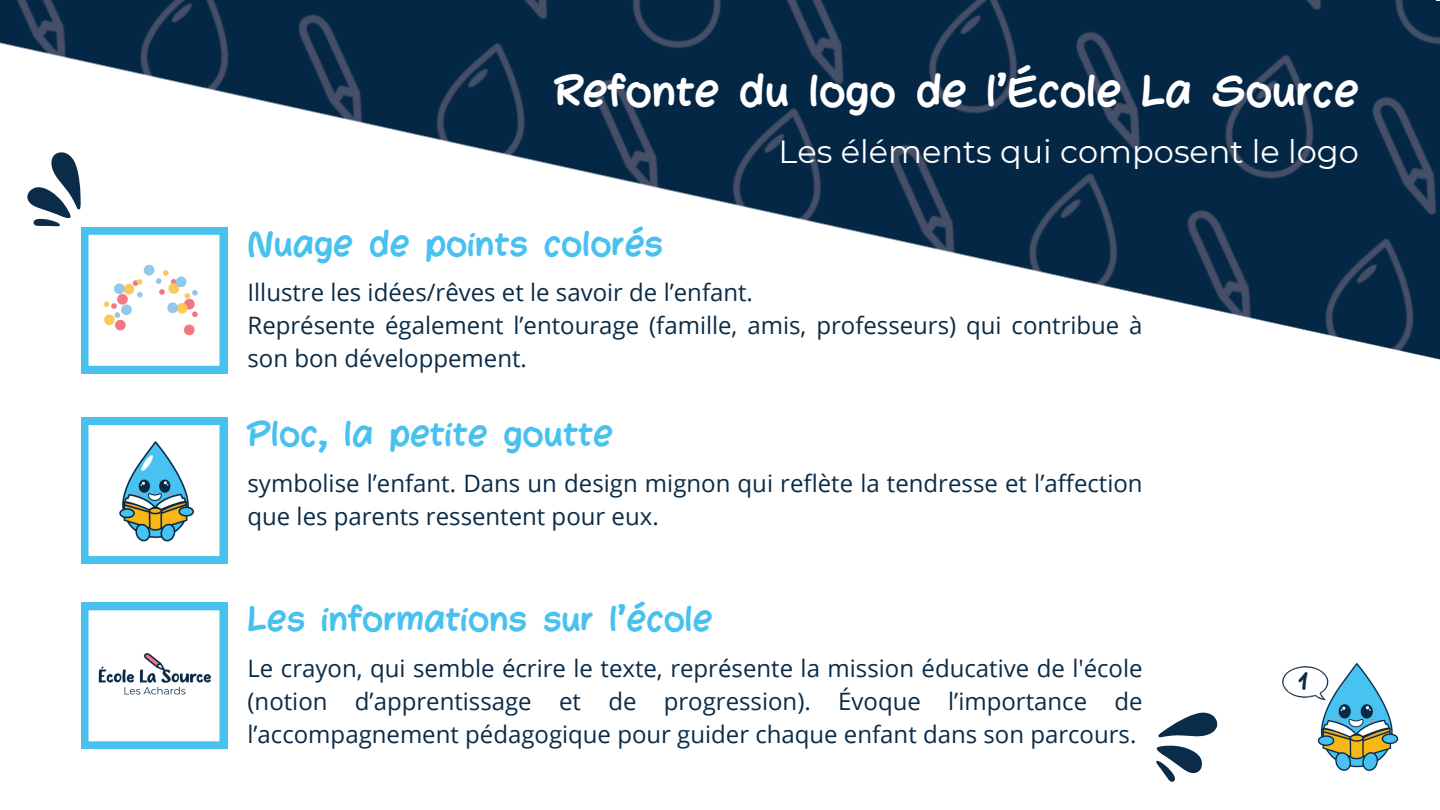
<style>
.page{position:relative;width:1440px;height:810px;background:#fff}
.page>*{position:absolute;margin:0;border:0;box-sizing:border-box;transform-origin:0 0}
.t1{font:40px "Mulled Wine Season";color:#fff}
.t2{font:32px "Mulled Wine Season";color:#48c1ee}
.t3{font:32px "Montserrat";color:#fff}
.t4{font:24.2px "Mulled Wine Season";color:#0b2c48}
.t5{font:24px/33px "Open Sans";color:#0b2c48}
</style>
<div class="page">
<img style="left:0;top:0;width:1440px;height:374px">
<svg style="left:81px;top:418px;width:146px;height:146px"></svg>
<img style="left:1317px;top:663px;width:82px;height:108px">
<svg style="left:1282px;top:666px;width:46px;height:34px"></svg>
<svg style="left:81px;top:603px;width:146px;height:146px"></svg>
<svg style="left:27px;top:152px;width:200px;height:221px"></svg>
<svg style="left:1156px;top:712px;width:62px;height:70px"></svg>
<h2 class="t1" style="left:554px;top:65px;width:806px">Refonte du logo de l’École La Source</h2>
<p class="t3" style="left:779px;top:132px;width:582px">Les éléments qui composent le logo</p>
<p class="t2" style="left:248px;top:223px;width:417px">Nuage de points colorés</p>
<p class="t5" style="left:248px;top:276px;width:507px">Illustre les idées/rêves et le savoir de l’enfant.</p>
<p class="t5" style="left:248px;top:309px;width:897px">Représente également l’entourage (famille, amis, professeurs) qui contribue à son bon développement.</p>
<p class="t2" style="left:248px;top:413px;width:367px">Ploc, la petite goutte</p>
<h2 class="t5" style="left:248px;top:466px;width:897px">symbolise l’enfant. Dans un design mignon qui reflète la tendresse et l’affection que les parents ressentent pour eux.</h2>
<h2 class="t2" style="left:248px;top:598px;width:467px">Les informations sur l’école</h2>
<p class="t5" style="left:248px;top:651px;width:897px;text-align:justify">Le crayon, qui semble écrire le texte, représente la mission éducative de l'école (notion d’apprentissage et de progression). Évoque l’importance de l’accompagnement pédagogique pour guider chaque enfant dans son parcours.</p>
<h1 class="t4" style="left:1299px;top:665px;width:10px">1</h1>
</div>
